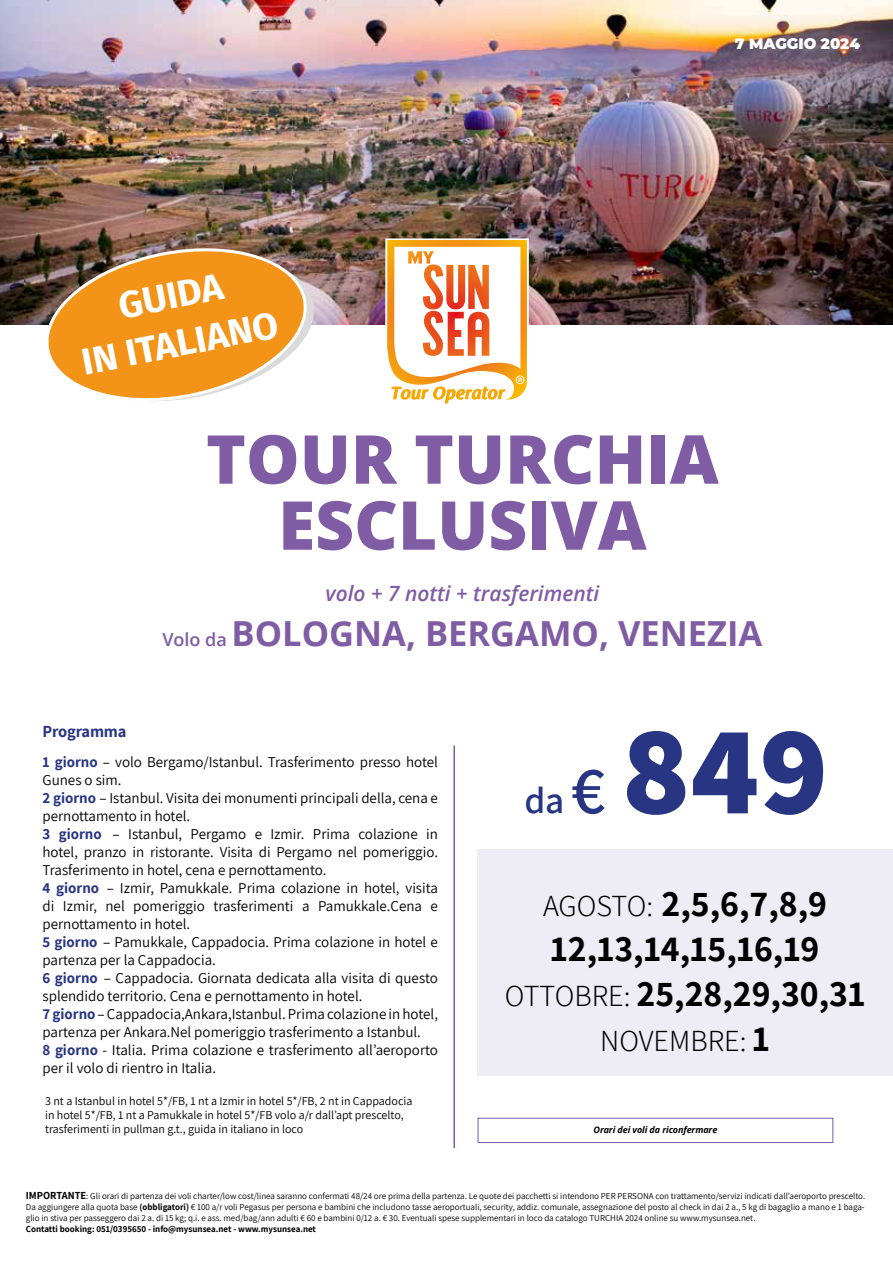
<style>
.page{position:relative;width:893px;height:1263px;background:#fff}
.page>*{position:absolute;margin:0;border:0;box-sizing:border-box;transform-origin:0 0}
.t1{font:800 127.5px "Assistant";color:#283583}
.t2{font:800 67.5px/66px "Open Sans";color:#7f5ca3;text-align:center}
.t3{font:700 37.5px/48px "Fira Sans";color:#fff;text-align:center}
.t4{font:700 36px/45px "Assistant";color:#000;text-align:center}
.t5{font:700 34.5px "Open Sans";color:#7f5ca3}
.t6{font:300 30px "Assistant";color:#000}
.t7{font:italic 600 21px "Open Sans";color:#7f5ca3}
.t8{font:700 16.5px "Assistant";letter-spacing:-.01em;color:#283583}
.t9{font:15px/18px "Assistant";color:#000}
.t10{font:900 15px "Montserrat";color:#fff}
.t11{font:12px/14.4px "Assistant";color:#000}
.t12{font:9px/10.8px "Assistant";color:#000;text-align:justify}
.t13{font:700 9px "Assistant";color:#000}
.t14{font:italic 700 9px "Open Sans";letter-spacing:-.01em;color:#000}
.s1{font-weight:600;font-size:18px}
.s2{font-weight:700;color:#283583}
.s3{font-weight:600;font-size:37.5px}
.s4{font-weight:600;font-size:67.5px}
.s5{font-weight:300;font-size:30px}
.s6{font-weight:700;font-size:36px}
.s7{font-weight:700;font-size:10.5px}
.s8{font-weight:700}
</style>
<div class="page">
<img style="left:0;top:0;width:893px;height:324px">
<svg style="left:385px;top:238px;width:144px;height:166px"></svg>
<hr style="left:453px;top:746px;width:2px;height:402px;background:#7f5ca3">
<svg style="left:312px;top:246px;width:9px;height:79px"></svg>
<svg style="left:40px;top:240px;width:272px;height:162px"></svg>
<div style="left:478px;top:849px;width:415px;height:227px;background:#eeedf5"></div>
<div style="left:478px;top:1118px;width:355px;height:25px;border:1px solid #7f5ca3"></div>
<h3 class="t3" style="left:68px;top:289px;width:201px;rotate:-11deg">GUIDA<br>IN ITALIANO</h3>
<p class="t10" style="left:735px;top:32px;width:127px">7 MAGGIO 2024</p>
<h2 class="t2" style="left:206px;top:423px;width:514px">TOUR TURCHIA<br>ESCLUSIVA</h2>
<h3 class="t7" style="left:326px;top:579px;width:275px">volo + 7 notti + trasferimenti</h3>
<h3 class="t5" style="left:162px;top:609px;width:601px"><span class="s1">Volo da</span> BOLOGNA, BERGAMO, VENEZIA</h3>
<p class="t8" style="left:43px;top:720px;width:85px">Programma</p>
<p class="t9" style="left:43px;top:752px;width:397px"><span class="s2">1 giorno</span> – volo Bergamo/Istanbul. Trasferimento presso hotel Gunes o sim.<br><span class="s2">2 giorno</span> – Istanbul. Visita dei monumenti principali della, cena e pernottamento in hotel.<br><span class="s2">3 giorno</span> – Istanbul, Pergamo e Izmir. Prima colazione in hotel, pranzo in ristorante. Visita di Pergamo nel pomeriggio.<br>Trasferimento in hotel, cena e pernottamento.<br><span class="s2">4 giorno</span> – Izmir, Pamukkale. Prima colazione in hotel, visita di Izmir, nel pomeriggio trasferimenti a Pamukkale.Cena e pernottamento in hotel.<br><span class="s2">5 giorno</span> – Pamukkale, Cappadocia. Prima colazione in hotel e partenza per la Cappadocia.<br><span class="s2">6 giorno</span> – Cappadocia. Giornata dedicata alla visita di questo splendido territorio. Cena e pernottamento in hotel.<br><span class="s2">7 giorno</span> – Cappadocia,Ankara,Istanbul. Prima colazione in hotel, partenza per Ankara.Nel pomeriggio trasferimento a Istanbul.<br><span class="s2">8 giorno</span> - Italia. Prima colazione e trasferimento all’aeroporto per il volo di rientro in Italia.</p>
<p class="t11" style="left:45px;top:1093px;width:369px">3 nt a Istanbul in hotel 5*/FB, 1 nt a Izmir in hotel 5*/FB, 2 nt in Cappadocia in hotel 5*/FB, 1 nt a Pamukkale in hotel 5*/FB volo a/r dall’apt prescelto, trasferimenti in pullman g.t., guida in italiano in loco</p>
<h1 class="t1" style="left:524px;top:683px;width:305px"><span class="s3">da</span> <span class="s4">€</span> 849</h1>
<h3 class="t4" style="left:505px;top:880px;width:362px"><span class="s5">AGOSTO:</span> 2,5,6,7,8,9<br>12,13,14,15,16,19<br><span class="s5">OTTOBRE:</span> 25,28,29,30,31</h3>
<h3 class="t6" style="left:600px;top:1020px;width:171px">NOVEMBRE: <span class="s6">1</span></h3>
<p class="t14" style="left:593px;top:1124px;width:125px">Orari dei voli da riconfermare</p>
<p class="t12" style="left:26px;top:1190px;width:841px"><span class="s7">IMPORTANTE</span>: Gli orari di partenza dei voli charter/low cost/linea saranno confermati 48/24 ore prima della partenza. Le quote dei pacchetti si intendono PER PERSONA con trattamento/servizi indicati dall’aeroporto prescelto.<br>Da aggiungere alla quota base <span class="s8">(obbligatori)</span> € 100 a/r voli Pegasus per persona e bambini che includono tasse aeroportuali, security, addiz. comunale, assegnazione del posto al check in dai 2 a., 5 kg di bagaglio a mano e 1 baga&shy;glio in stiva per passeggero dai 2 a. di 15 kg; q.i. e ass. med/bag/ann adulti € 60 e bambini 0/12 a. € 30. Eventuali spese supplementari in loco da catalogo TURCHIA 2024 online su www.mysunsea.net.</p>
<p class="t13" style="left:26px;top:1222px;width:292px">Contatti booking: 051/0395650 - info@mysunsea.net - www.mysunsea.net</p>
</div>
